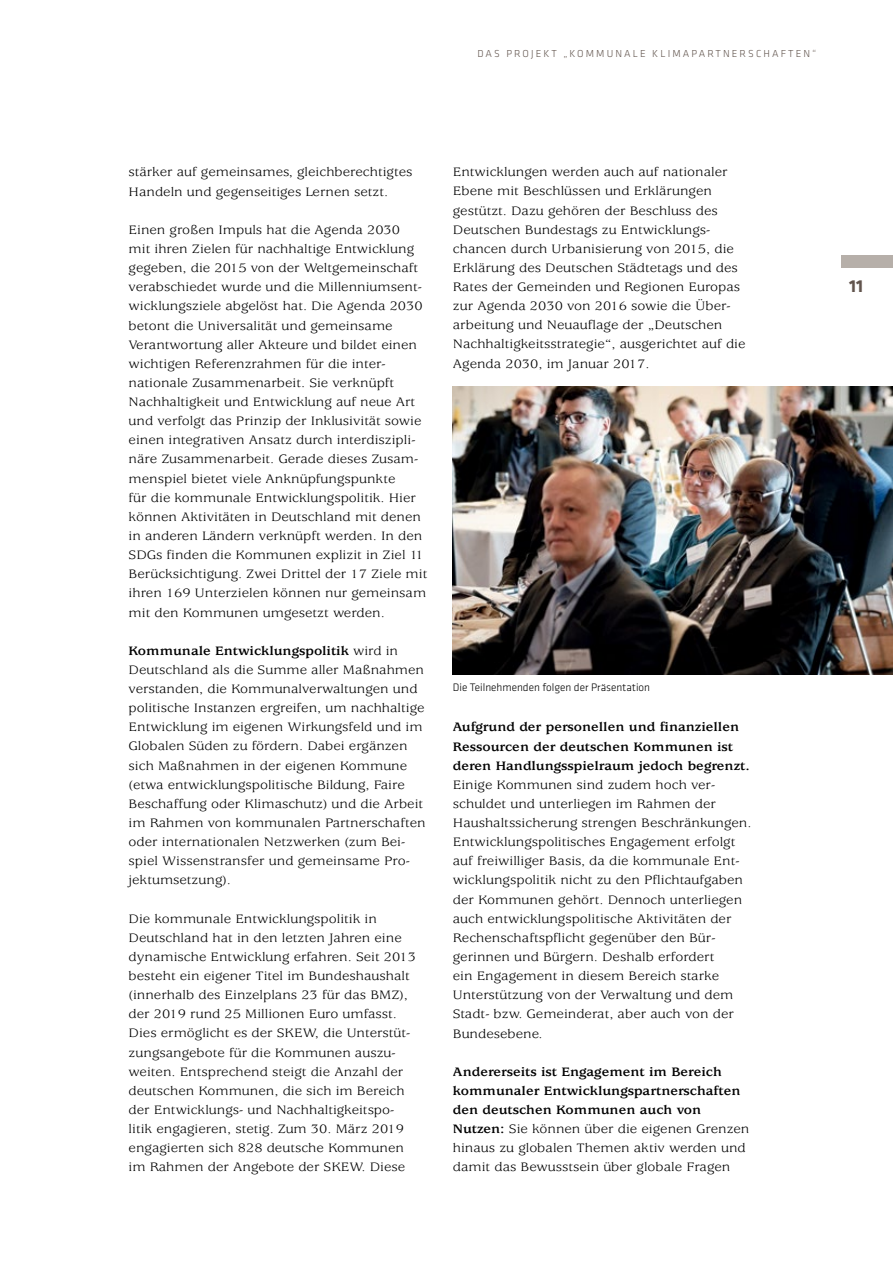
<style>
.page{position:relative;width:893px;height:1263px;background:#fff}
.page>*{position:absolute;margin:0;border:0;box-sizing:border-box;transform-origin:0 0}
.t1{font:700 18px "Klavika Basic";color:#61544d}
.Normal_mit{font:13.5px/19.2px "Usherwood Std";color:#000;scale:1.1 1}
.t2{font:700 13.5px/19.2px "Usherwood Std";color:#000;scale:1.1 1}
.t3{font:300 11.25px "Klavika Basic";color:#000}
.t4{font:300 10.5px "Klavika Basic";letter-spacing:.2em;color:#61544d}
.s1{font-weight:700}
.s2{font-weight:400}
</style>
<div class="page">
<div style="left:842px;top:255px;width:51px;height:13px;background:#b6afa9"></div>
<img style="left:453px;top:387px;width:440px;height:287px">
<p class="t4" style="left:477px;top:47px;width:340px">DAS PROJEKT „KOMMUNALE KLIMAPARTNERSCHAFTEN“</p>
<p class="Normal_mit" style="left:129px;top:163px;width:260px">stärker auf gemeinsames, gleichberechtigtes<br>Handeln und gegenseitiges Lernen setzt.</p>
<p class="Normal_mit" style="left:129px;top:221px;width:273px">Einen großen Impuls hat die Agenda 2030<br>mit ihren Zielen für nachhaltige Entwicklung gegeben, die 2015 von der Weltgemeinschaft verabschiedet wurde und die Millenniumsent&shy;wicklungsziele abgelöst hat. Die Agenda 2030 betont die Universalität und gemeinsame Verantwortung aller Akteure und bildet einen wichtigen Referenzrahmen für die inter&shy;nationale Zusammenarbeit. Sie verknüpft Nachhaltigkeit und Entwicklung auf neue Art und verfolgt das Prinzip der Inklusivität sowie einen integrativen Ansatz durch interdiszipli&shy;näre Zusammenarbeit. Gerade dieses Zusam&shy;menspiel bietet viele Anknüpfungspunkte<br>für die kommunale Entwicklungspolitik. Hier können Aktivitäten in Deutschland mit denen in anderen Ländern verknüpft werden. In den SDGs finden die Kommunen explizit in Ziel 11<br>Berücksichtigung. Zwei Drittel der 17 Ziele mit ihren 169 Unterzielen können nur gemeinsam mit den Kommunen umgesetzt werden.</p>
<p class="Normal_mit" style="left:129px;top:641px;width:272px"><span class="s1">Kommunale Entwicklungspolitik</span> wird in Deutschland als die Summe aller Maßnahmen verstanden, die Kommunalverwaltungen und politische Instanzen ergreifen, um nachhaltige Entwicklung im eigenen Wirkungsfeld und im Globalen Süden zu fördern. Dabei ergänzen sich Maßnahmen in der eigenen Kommune (etwa entwicklungspolitische Bildung, Faire Beschaffung oder Klimaschutz) und die Arbeit im Rahmen von kommunalen Partnerschaften oder internationalen Netzwerken (zum Bei&shy;spiel Wissenstransfer und gemeinsame Pro&shy;jektumsetzung).</p>
<p class="Normal_mit" style="left:129px;top:909px;width:263px">Die kommunale Entwicklungspolitik in Deutschland hat in den letzten Jahren eine dynamische Entwicklung erfahren. Seit 2013 besteht ein eigener Titel im Bundeshaushalt (innerhalb des Einzelplans 23 für das BMZ), der 2019 rund 25 Millionen Euro umfasst.<br>Dies ermöglicht es der SKEW, die Unterstüt&shy;zungsangebote für die Kommunen auszu&shy;weiten. Entsprechend steigt die Anzahl der deutschen Kommunen, die sich im Bereich der Entwicklungs- und Nachhaltigkeitspo&shy;litik engagieren, stetig. Zum 30. März 2019 engagierten sich 828 deutsche Kommunen im Rahmen der Angebote der SKEW. Diese</p>
<p class="Normal_mit" style="left:453px;top:163px;width:268px">Entwicklungen werden auch auf nationaler Ebene mit Beschlüssen und Erklärungen gestützt. Dazu gehören der Beschluss des Deutschen Bundestags zu Entwicklungs&shy;chancen durch Urbanisierung von 2015, die Erklärung des Deutschen Städtetags und des Rates der Gemeinden und Regionen Europas zur Agenda 2030 von 2016 sowie die Über&shy;arbeitung und Neuauflage der „Deutschen Nachhaltigkeitsstrategie“, ausgerichtet auf die Agenda 2030, im Januar 2017.</p>
<p class="t3" style="left:453px;top:681px;width:199px">Die Teilnehmenden folgen der Präsentation</p>
<p class="Normal_mit" style="left:453px;top:718px;width:273px"><span class="s1">Aufgrund der personellen und finanziellen Ressourcen der deutschen Kommunen ist deren Handlungsspielraum jedoch begrenzt.<br></span>Einige Kommunen sind zudem hoch ver&shy;schuldet und unterliegen im Rahmen der Haushaltssicherung strengen Beschränkungen.<br>Entwicklungspolitisches Engagement erfolgt auf freiwilliger Basis, da die kommunale Ent&shy;wicklungspolitik nicht zu den Pflichtaufgaben der Kommunen gehört. Dennoch unterliegen auch entwicklungspolitische Aktivitäten der Rechenschaftspflicht gegenüber den Bür&shy;gerinnen und Bürgern. Deshalb erfordert<br>ein Engagement in diesem Bereich starke Unterstützung von der Verwaltung und dem Stadt- bzw. Gemeinderat, aber auch von der Bundesebene.</p>
<p class="t2" style="left:453px;top:1062px;width:271px">Andererseits ist Engagement im Bereich kommunaler Entwicklungspartnerschaften den deutschen Kommunen auch von Nutzen: <span class="s2">Sie können über die eigenen Grenzen hinaus zu globalen Themen aktiv werden und damit das Bewusstsein über globale Fragen</span></p>
<h1 class="t1" style="left:849px;top:273px;width:16px">11</h1>
</div>
